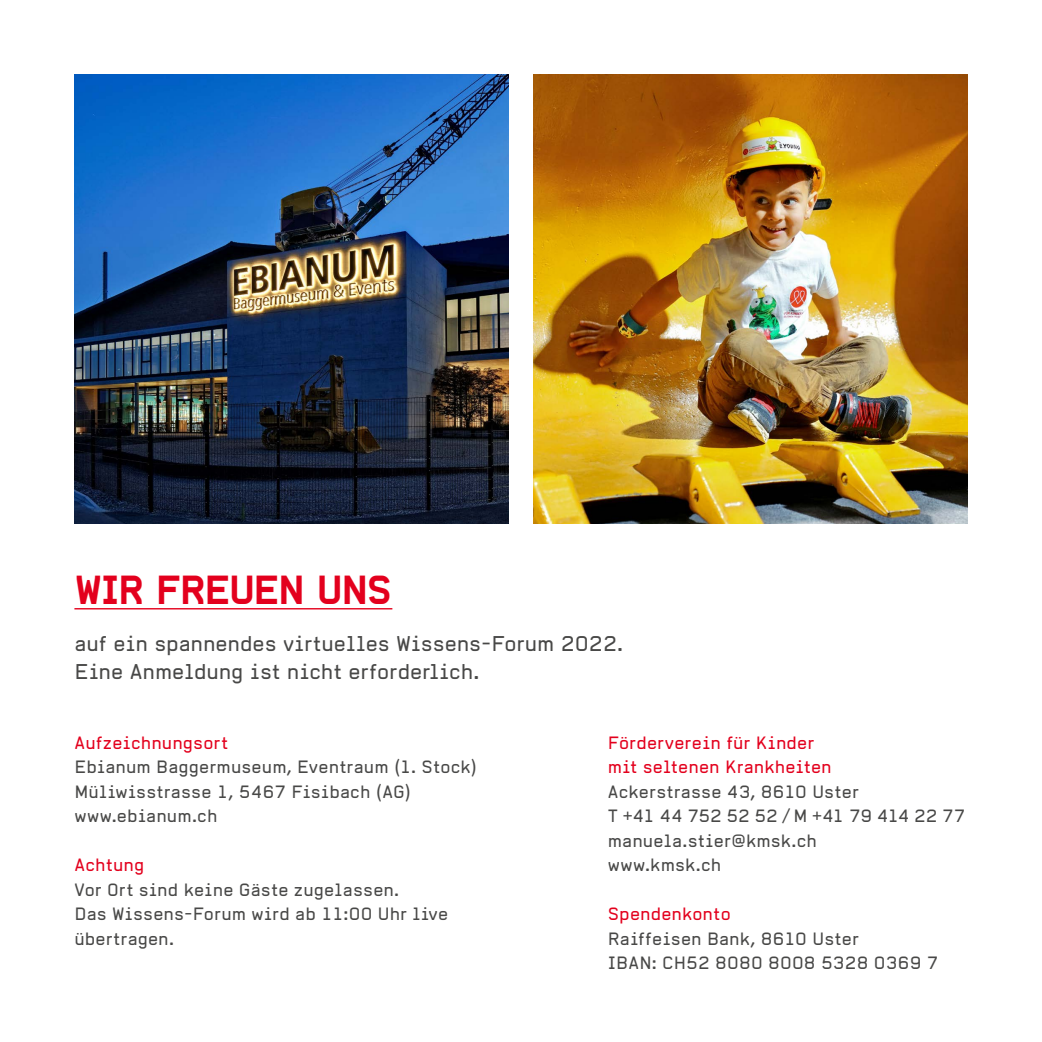
<style>
.page{position:relative;width:1042px;height:1042px;background:#fff}
.page>*{position:absolute;margin:0;border:0;box-sizing:border-box;transform-origin:0 0}
.t1{font:38.5px "Alpha Headline";letter-spacing:-.08em;color:#e3001d}
.t2{font:21px/28px "Alpha Headline Pro";color:#484847}
.t3{font:17.5px/24.5px "Alpha Headline Pro";letter-spacing:.01em;color:#484847}
.t4{font:17.5px/24.5px "Alpha Headline Pro";letter-spacing:.005em;color:#e3001d}
</style>
<div class="page">
<img style="left:74px;top:74px;width:434px;height:450px">
<hr style="left:74px;top:608px;width:318px;height:1px;background:#e3001d">
<img style="left:533px;top:74px;width:434px;height:450px">
<h1 class="t1" style="left:74px;top:565px;width:319px">WIR FREUEN UNS</h1>
<p class="t2" style="left:74px;top:629px;width:550px">auf ein spannendes virtuelles Wissens-Forum 2022.<br>Eine Anmeldung ist nicht erforderlich.</p>
<p class="t4" style="left:74px;top:730px;width:155px">Aufzeichnungsort</p>
<p class="t3" style="left:74px;top:754px;width:404px">Ebianum Baggermuseum, Eventraum (1. Stock)<br>Müliwisstrasse 1, 5467 Fisibach (AG) www.ebianum.ch</p>
<p class="t4" style="left:74px;top:852px;width:71px">Achtung</p>
<p class="t3" style="left:74px;top:877px;width:375px">Vor Ort sind keine Gäste zugelassen.<br>Das Wissens-Forum wird ab 11:00 Uhr live übertragen.</p>
<p class="t4" style="left:608px;top:730px;width:225px">Förderverein für Kinder mit seltenen Krankheiten</p>
<p class="t3" style="left:608px;top:779px;width:359px">Ackerstrasse 43, 8610 Uster<br>T +41 44 752 52 52 / M +41 79 414 22 77 manuela.stier@kmsk.ch<br>www.kmsk.ch</p>
<p class="t4" style="left:608px;top:901px;width:124px">Spendenkonto</p>
<p class="t3" style="left:608px;top:926px;width:332px">Raiffeisen Bank, 8610 Uster<br>IBAN: CH52 8080 8008 5328 0369 7</p>
</div>
